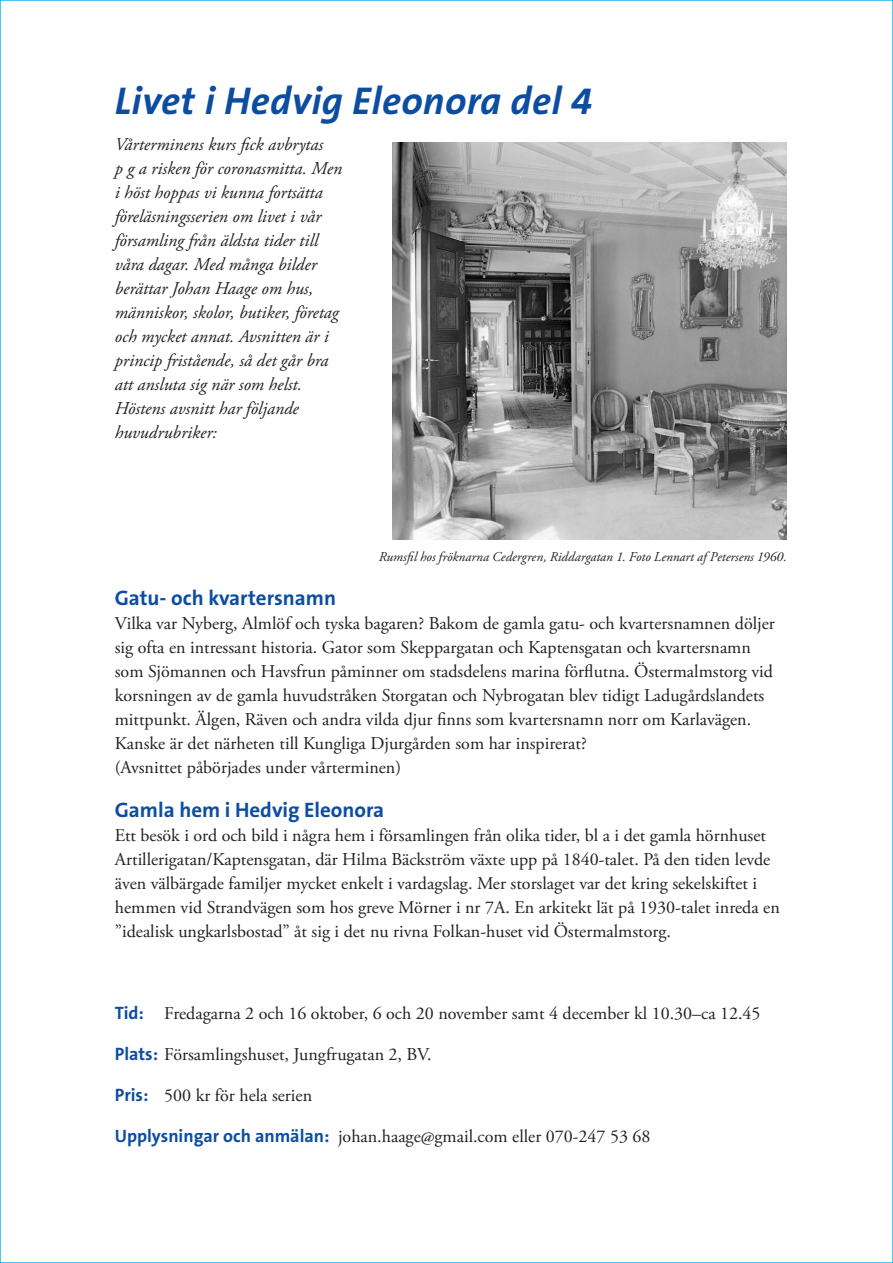
<style>
.page{position:relative;width:893px;height:1263px;background:#fff}
.page>*{position:absolute;margin:0;border:0;box-sizing:border-box;transform-origin:0 0}
.rubrik{font:italic 700 39px "The Sans B7";letter-spacing:.01em;color:#0d4da1}
.mellrubbe{font:700 21px "The Sans B7";color:#0d4da1}
.Bröd{font:18px/24px "Adobe Garamond Pro";color:#231f20}
.Bröd-2{font:italic 18px/24px "Adobe Garamond Pro";color:#231f20}
.Bröd-3{font:italic 13.5px "Adobe Garamond Pro";letter-spacing:.005em;color:#231f20}
.s1{font-family:"The Sans B7";font-weight:700;color:#0d4da1}
</style>
<div class="page">
<img style="left:392px;top:142px;width:394px;height:397px">
<p class="rubrik" style="left:115px;top:80px;width:479px">Livet i Hedvig Eleonora del 4</p>
<p class="Bröd-2" style="left:115px;top:133px;width:229px">Vårterminens kurs fick avbrytas<br>p g a risken för coronasmitta. Men i höst hoppas vi kunna fortsätta föreläsningsserien om livet i vår församling från äldsta tider till våra dagar. Med många bilder berättar Johan Haage om hus, människor, skolor, butiker, företag och mycket annat. Avsnitten är i princip fristående, så det går bra att ansluta sig när som helst.<br>Höstens avsnitt har följande huvudrubriker:</p>
<p class="Bröd-3" style="left:379px;top:548px;width:409px">Rumsfil hos fröknarna Cedergren, Riddargatan 1. Foto Lennart af Petersens 1960.</p>
<p class="mellrubbe" style="left:115px;top:586px;width:223px">Gatu- och kvartersnamn</p>
<p class="Bröd" style="left:115px;top:612px;width:661px">Vilka var Nyberg, Almlöf och tyska bagaren? Bakom de gamla gatu- och kvartersnamnen döljer sig ofta en intressant historia. Gator som Skeppargatan och Kaptensgatan och kvartersnamn som Sjömannen och Havsfrun påminner om stadsdelens marina förflutna. Östermalmstorg vid korsningen av de gamla huvudstråken Storgatan och Nybrogatan blev tidigt Ladugårdslandets mittpunkt. Älgen, Räven och andra vilda djur finns som kvartersnamn norr om Karlavägen.<br>Kanske är det närheten till Kungliga Djurgården som har inspirerat?<br>(Avsnittet påbörjades under vårterminen)</p>
<p class="mellrubbe" style="left:115px;top:798px;width:271px">Gamla hem i Hedvig Eleonora</p>
<p class="Bröd" style="left:115px;top:824px;width:666px">Ett besök i ord och bild i några hem i församlingen från olika tider, bl a i det gamla hörnhuset Artillerigatan/Kaptensgatan, där Hilma Bäckström växte upp på 1840-talet. På den tiden levde även välbärgade familjer mycket enkelt i vardagslag. Mer storslaget var det kring sekelskiftet i hemmen vid Strandvägen som hos greve Mörner i nr 7A. En arkitekt lät på 1930-talet inreda en ”idealisk ungkarlsbostad” åt sig i det nu rivna Folkan-huset vid Östermalmstorg.</p>
<p class="Bröd" style="left:115px;top:1002px;width:647px"><span class="s1">Tid:</span> Fredagarna 2 och 16 oktober, 6 och 20 november samt 4 december kl 10.30–ca 12.45</p>
<p class="Bröd" style="left:115px;top:1043px;width:318px"><span class="s1">Plats:</span> Församlingshuset, Jungfrugatan 2, BV.</p>
<p class="Bröd" style="left:115px;top:1084px;width:199px"><span class="s1">Pris:</span> 500 kr för hela serien</p>
<p class="Bröd" style="left:115px;top:1125px;width:537px"><span class="s1">Upplysningar och anmälan:</span> johan.haage@gmail.com eller 070-247 53 68</p>
</div>
